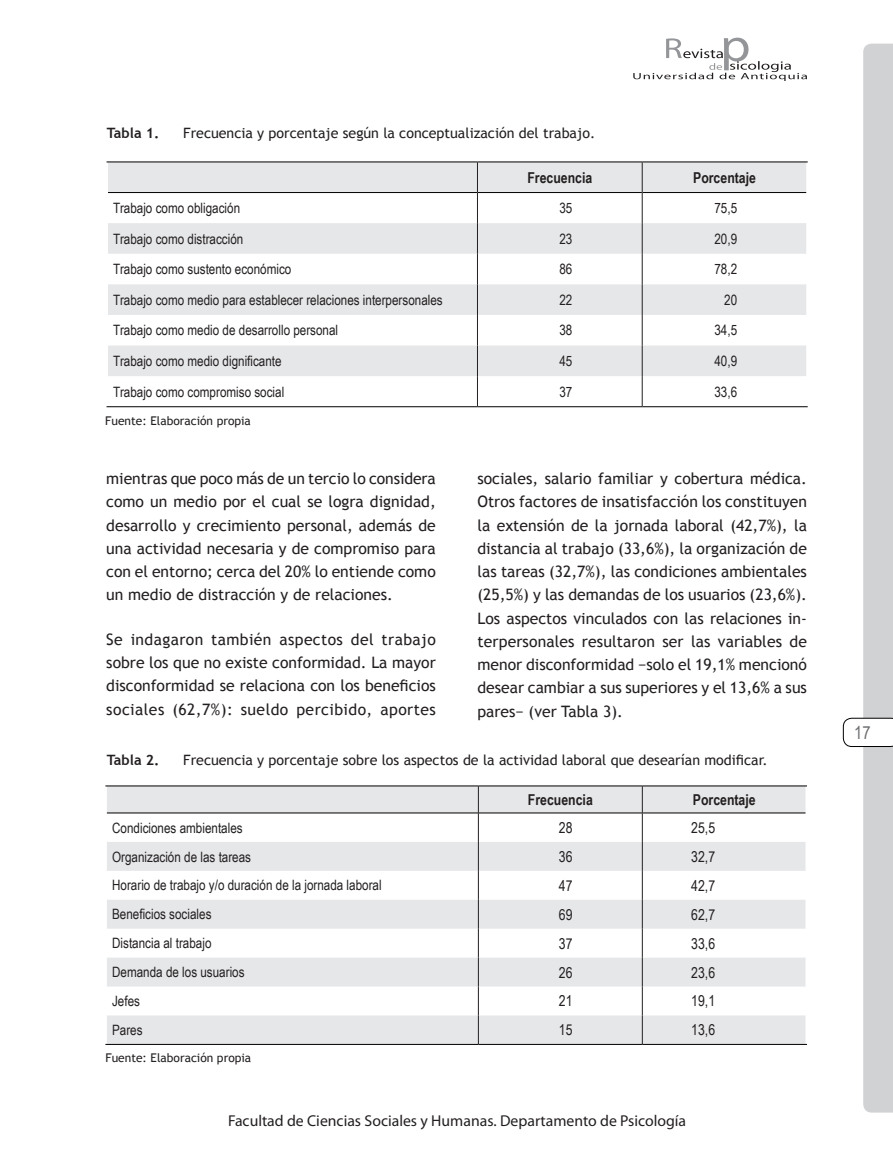
<style>
.page{position:relative;width:893px;height:1149px;background:#fff}
.page>*{position:absolute;margin:0;border:0;box-sizing:border-box;transform-origin:0 0}
.t1{font:18px "Arial Narrow";color:#6c6d70}
.t2{font:15.75px/23.2px "Trebuchet MS";color:#231f20;text-align:justify}
.t3{font:15.75px "Myriad Pro";color:#231f20}
.t4{font:15px "Arial Narrow";color:#231f20}
.t5{font:700 15px "Arial Narrow";color:#231f20}
.t6{font:14.25px "Arial Narrow";color:#231f20}
.t7{font:14.25px "Trebuchet MS";color:#231f20}
.t8{font:700 14.25px "Trebuchet MS";color:#231f20}
.t9{font:12px "Trebuchet MS";color:#231f20}
</style>
<div class="page">
<svg style="left:843px;top:44px;width:50px;height:1068px"></svg>
<svg style="left:633px;top:38px;width:174px;height:43px"></svg>
<svg style="left:107px;top:786px;width:698px;height:257px;fill:#e6e7e9"></svg>
<svg style="left:478px;top:786px;width:1px;height:257px"></svg>
<svg style="left:642px;top:786px;width:1px;height:257px"></svg>
<hr style="left:105px;top:785px;width:373px;height:1px;background:#000">
<hr style="left:478px;top:785px;width:164px;height:1px;background:#000">
<hr style="left:642px;top:785px;width:165px;height:1px;background:#000">
<hr style="left:105px;top:1043px;width:373px;height:1px;background:#000">
<hr style="left:478px;top:1043px;width:164px;height:1px;background:#000">
<hr style="left:642px;top:1043px;width:165px;height:1px;background:#000">
<hr style="left:107px;top:812px;width:371px;height:1px;background:#000">
<hr style="left:478px;top:812px;width:164px;height:1px;background:#000">
<hr style="left:642px;top:812px;width:163px;height:1px;background:#000">
<svg style="left:108px;top:162px;width:698px;height:214px;fill:#e6e7e9"></svg>
<hr style="left:107px;top:161px;width:370px;height:1px;background:#000">
<hr style="left:477px;top:161px;width:165px;height:1px;background:#000">
<hr style="left:642px;top:161px;width:166px;height:1px;background:#000">
<hr style="left:107px;top:406px;width:370px;height:1px;background:#000">
<hr style="left:477px;top:406px;width:165px;height:1px;background:#000">
<hr style="left:642px;top:406px;width:166px;height:1px;background:#000">
<hr style="left:108px;top:192px;width:369px;height:1px;background:#000">
<hr style="left:478px;top:192px;width:164px;height:1px;background:#000">
<hr style="left:643px;top:192px;width:163px;height:1px;background:#000">
<hr style="left:477px;top:162px;width:1px;height:30px;background:#231f20">
<hr style="left:642px;top:162px;width:1px;height:30px;background:#231f20">
<hr style="left:477px;top:192px;width:1px;height:31px;background:#231f20">
<hr style="left:642px;top:192px;width:1px;height:31px;background:#231f20">
<hr style="left:477px;top:223px;width:1px;height:31px;background:#231f20">
<hr style="left:642px;top:223px;width:1px;height:31px;background:#231f20">
<hr style="left:477px;top:254px;width:1px;height:30px;background:#231f20">
<hr style="left:642px;top:254px;width:1px;height:30px;background:#231f20">
<hr style="left:477px;top:284px;width:1px;height:31px;background:#231f20">
<hr style="left:642px;top:284px;width:1px;height:31px;background:#231f20">
<hr style="left:477px;top:315px;width:1px;height:30px;background:#231f20">
<hr style="left:642px;top:315px;width:1px;height:30px;background:#231f20">
<hr style="left:477px;top:345px;width:1px;height:31px;background:#231f20">
<hr style="left:642px;top:345px;width:1px;height:31px;background:#231f20">
<hr style="left:477px;top:376px;width:1px;height:30px;background:#231f20">
<hr style="left:642px;top:376px;width:1px;height:30px;background:#231f20">
<p class="t8" style="left:107px;top:124px;width:54px">Tabla 1.</p>
<p class="t7" style="left:183px;top:125px;width:413px">Frecuencia y porcentaje según la conceptualización del trabajo.</p>
<p class="t5" style="left:527px;top:166px;width:66px">Frecuencia</p>
<p class="t5" style="left:693px;top:166px;width:64px">Porcentaje</p>
<p class="t6" style="left:113px;top:197px;width:128px">Trabajo como obligación</p>
<p class="t6" style="left:559px;top:197px;width:14px">35</p>
<p class="t6" style="left:714px;top:197px;width:24px">75,5</p>
<p class="t6" style="left:113px;top:228px;width:132px">Trabajo como distracción</p>
<p class="t6" style="left:559px;top:228px;width:14px">23</p>
<p class="t6" style="left:714px;top:228px;width:24px">20,9</p>
<p class="t6" style="left:113px;top:259px;width:180px">Trabajo como sustento económico</p>
<p class="t6" style="left:559px;top:259px;width:14px">86</p>
<p class="t6" style="left:714px;top:259px;width:24px">78,2</p>
<p class="t6" style="left:113px;top:289px;width:331px">Trabajo como medio para establecer relaciones interpersonales</p>
<p class="t6" style="left:559px;top:289px;width:14px">22</p>
<p class="t6" style="left:724px;top:289px;width:14px">20</p>
<p class="t6" style="left:113px;top:320px;width:226px">Trabajo como medio de desarrollo personal</p>
<p class="t6" style="left:559px;top:320px;width:14px">38</p>
<p class="t6" style="left:714px;top:320px;width:24px">34,5</p>
<p class="t6" style="left:113px;top:350px;width:170px">Trabajo como medio dignificante</p>
<p class="t6" style="left:559px;top:350px;width:14px">45</p>
<p class="t6" style="left:714px;top:350px;width:24px">40,9</p>
<p class="t6" style="left:113px;top:381px;width:173px">Trabajo como compromiso social</p>
<p class="t6" style="left:559px;top:381px;width:14px">37</p>
<p class="t6" style="left:714px;top:381px;width:24px">33,6</p>
<p class="t9" style="left:105px;top:414px;width:147px">Fuente: Elaboración propia</p>
<p class="t2" style="left:106px;top:467px;width:331px">mientras que poco más de un tercio lo considera como un medio por el cual se logra dignidad, desarrollo y crecimiento personal, además de una actividad necesaria y de compromiso para con el entorno; cerca del 20% lo entiende como un medio de distracción y de relaciones.</p>
<p class="t2" style="left:106px;top:627px;width:331px">Se indagaron también aspectos del trabajo sobre los que no existe conformidad. La mayor disconformidad se relaciona con los beneficios sociales (62,7%): sueldo percibido, aportes</p>
<p class="t2" style="left:477px;top:467px;width:331px">sociales, salario familiar y cobertura médica.<br>Otros factores de insatisfacción los constituyen la extensión de la jornada laboral (42,7%), la distancia al trabajo (33,6%), la organización de las tareas (32,7%), las condiciones ambientales (25,5%) y las demandas de los usuarios (23,6%).<br>Los aspectos vinculados con las relaciones in&shy;terpersonales resultaron ser las variables de menor disconformidad −solo el 19,1% mencionó desear cambiar a sus superiores y el 13,6% a sus pares− (ver Tabla 3).</p>
<p class="t8" style="left:107px;top:750px;width:54px">Tabla 2.</p>
<p class="t7" style="left:183px;top:751px;width:586px">Frecuencia y porcentaje sobre los aspectos de la actividad laboral que desearían modificar.</p>
<p class="t5" style="left:528px;top:788px;width:66px">Frecuencia</p>
<p class="t5" style="left:693px;top:788px;width:64px">Porcentaje</p>
<p class="t6" style="left:112px;top:816px;width:132px">Condiciones ambientales</p>
<p class="t4" style="left:559px;top:816px;width:15px">28</p>
<p class="t4" style="left:691px;top:816px;width:25px">25,5</p>
<p class="t6" style="left:112px;top:845px;width:140px">Organización de las tareas</p>
<p class="t4" style="left:559px;top:845px;width:15px">36</p>
<p class="t4" style="left:691px;top:845px;width:25px">32,7</p>
<p class="t6" style="left:112px;top:874px;width:271px">Horario de trabajo y/o duración de la jornada laboral</p>
<p class="t4" style="left:559px;top:874px;width:15px">47</p>
<p class="t4" style="left:691px;top:874px;width:25px">42,7</p>
<p class="t6" style="left:112px;top:903px;width:101px">Beneficios sociales</p>
<p class="t4" style="left:559px;top:903px;width:15px">69</p>
<p class="t4" style="left:691px;top:903px;width:25px">62,7</p>
<p class="t6" style="left:112px;top:932px;width:101px">Distancia al trabajo</p>
<p class="t4" style="left:559px;top:932px;width:15px">37</p>
<p class="t4" style="left:691px;top:932px;width:25px">33,6</p>
<p class="t6" style="left:112px;top:961px;width:134px">Demanda de los usuarios</p>
<p class="t4" style="left:559px;top:960px;width:15px">26</p>
<p class="t4" style="left:691px;top:960px;width:25px">23,6</p>
<p class="t6" style="left:112px;top:990px;width:29px">Jefes</p>
<p class="t4" style="left:559px;top:989px;width:15px">21</p>
<p class="t4" style="left:691px;top:989px;width:25px">19,1</p>
<p class="t6" style="left:112px;top:1019px;width:32px">Pares</p>
<p class="t4" style="left:559px;top:1018px;width:15px">15</p>
<p class="t4" style="left:691px;top:1018px;width:25px">13,6</p>
<p class="t9" style="left:105px;top:1050px;width:147px">Fuente: Elaboración propia</p>
<p class="t3" style="left:228px;top:1111px;width:460px">Facultad de Ciencias Sociales y Humanas. Departamento de Psicología</p>
<p class="t1" style="left:854px;top:719px;width:18px">17</p>
</div>
